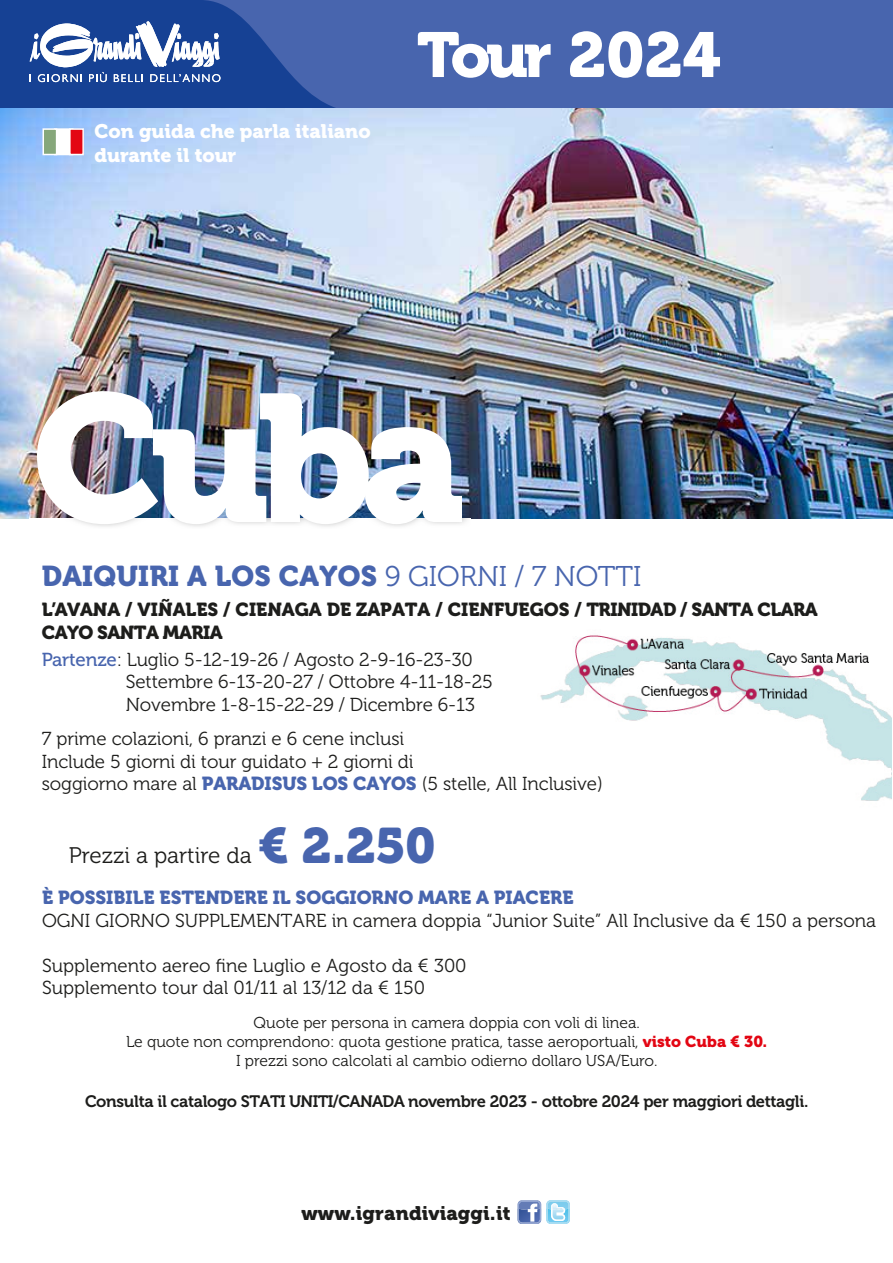
<style>
.page{position:relative;width:893px;height:1263px;background:#fff}
.page>*{position:absolute;margin:0;border:0;box-sizing:border-box;transform-origin:0 0}
.t1{font:180px "Museo 900";color:#fff}
.t2{font:63px "Museo 900";letter-spacing:-.035em;color:#fff}
.t3{font:28.5px "Museo 900";letter-spacing:.01em;color:#4865ae}
.t4{font:22.5px "Museo 300";color:#1d1d1b}
.t5{font:19.5px/23.4px "Museo 900";color:#fff}
.t6{font:19.5px "Museo 900";letter-spacing:.01em;color:#1d1d1b}
.t7{font:18.75px/22.5px "Museo 300";color:#1d1d1b}
.t8{font:18.75px/22.5px "Museo 900";color:#1d1d1b}
.t9{font:18.75px "Museo 900";color:#4865ae}
.t10{font:16.5px "Museo 700";letter-spacing:-.02em;color:#1d1d1b}
.t11{font:15.75px/18.9px "Museo 300";color:#1d1d1b;text-align:center}
.s1{font-family:"Museo 300"}
.s2{font-family:"Museo 500";color:#4865ae}
.s3{font-family:"Museo 900";color:#4865ae}
.s4{font-family:"Museo 900";font-size:49.5px;color:#4865ae}
.s5{font-family:"Museo 900";color:#e30613}
</style>
<div class="page">
<img style="left:540px;top:635px;width:352px;height:166px">
<svg style="left:518px;top:1200px;width:52px;height:24px"></svg>
<div style="left:187px;top:0;width:706px;height:120px;background:#4865ae"></div>
<img style="left:0;top:108px;width:893px;height:411px">
<svg style="left:0;top:0;width:336px;height:108px"></svg>
<div style="left:55px;top:129px;width:18px;height:25px;background:#fff"></div>
<div style="left:54px;top:128px;width:19px;height:27px;border:2px solid #fff"></div>
<div style="left:43px;top:129px;width:14px;height:25px;background:#86a77b"></div>
<div style="left:43px;top:128px;width:14px;height:27px;border:2px solid #fff"></div>
<div style="left:70px;top:129px;width:13px;height:25px;background:#e30613"></div>
<div style="left:69px;top:128px;width:15px;height:27px;border:2px solid #fff"></div>
<p class="t5" style="left:95px;top:120px;width:278px">Con guida che parla italiano durante il tour</p>
<h2 class="t2" style="left:417px;top:19px;width:305px">Tour 2024</h2>
<h1 class="t1" style="left:33px;top:357px;width:434px">Cuba</h1>
<h3 class="t3" style="left:42px;top:560px;width:601px">DAIQUIRI A LOS CAYOS <span class="s1">9 GIORNI / 7 NOTTI</span></h3>
<p class="t8" style="left:42px;top:599px;width:778px">L’AVANA / VIÑALES / CIENAGA DE ZAPATA / CIENFUEGOS / TRINIDAD / SANTA CLARA<br>CAYO SANTA MARIA</p>
<p class="t7" style="left:126px;top:648px;width:369px;text-indent:-84px"><span class="s2">Partenze</span>: Luglio 5-12-19-26 / Agosto 2-9-16-23-30<br>Settembre 6-13-20-27 / Ottobre 4-11-18-25<br>Novembre 1-8-15-22-29 / Dicembre 6-13</p>
<p class="t7" style="left:42px;top:728px;width:563px">7 prime colazioni, 6 pranzi e 6 cene inclusi<br>Include 5 giorni di tour guidato + 2 giorni di<br>soggiorno mare al <span class="s3">PARADISUS LOS CAYOS</span> (5 stelle, All Inclusive)</p>
<p class="t4" style="left:69px;top:843px;width:369px">Prezzi a partire da <span class="s4">€ 2.250</span></p>
<p class="t9" style="left:42px;top:887px;width:533px">È POSSIBILE ESTENDERE IL SOGGIORNO MARE A PIACERE</p>
<p class="t7" style="left:42px;top:909px;width:835px">OGNI GIORNO SUPPLEMENTARE in camera doppia “Junior Suite” All Inclusive da € 150 a persona</p>
<p class="t7" style="left:42px;top:954px;width:426px">Supplemento aereo fine Luglio e Agosto da € 300<br>Supplemento tour dal 01/11 al 13/12 da € 150</p>
<p class="t11" style="left:126px;top:1013px;width:643px">Quote per persona in camera doppia con voli di linea.<br>Le quote non comprendono: quota gestione pratica, tasse aeroportuali, <span class="s5">visto Cuba € 30.<br></span>I prezzi sono calcolati al cambio odierno dollaro USA/Euro.</p>
<p class="t10" style="left:85px;top:1092px;width:725px">Consulta il catalogo STATI UNITI/CANADA novembre 2023 - ottobre 2024 per maggiori dettagli.</p>
<p class="t6" style="left:301px;top:1202px;width:211px">www.igrandiviaggi.it</p>
</div>
